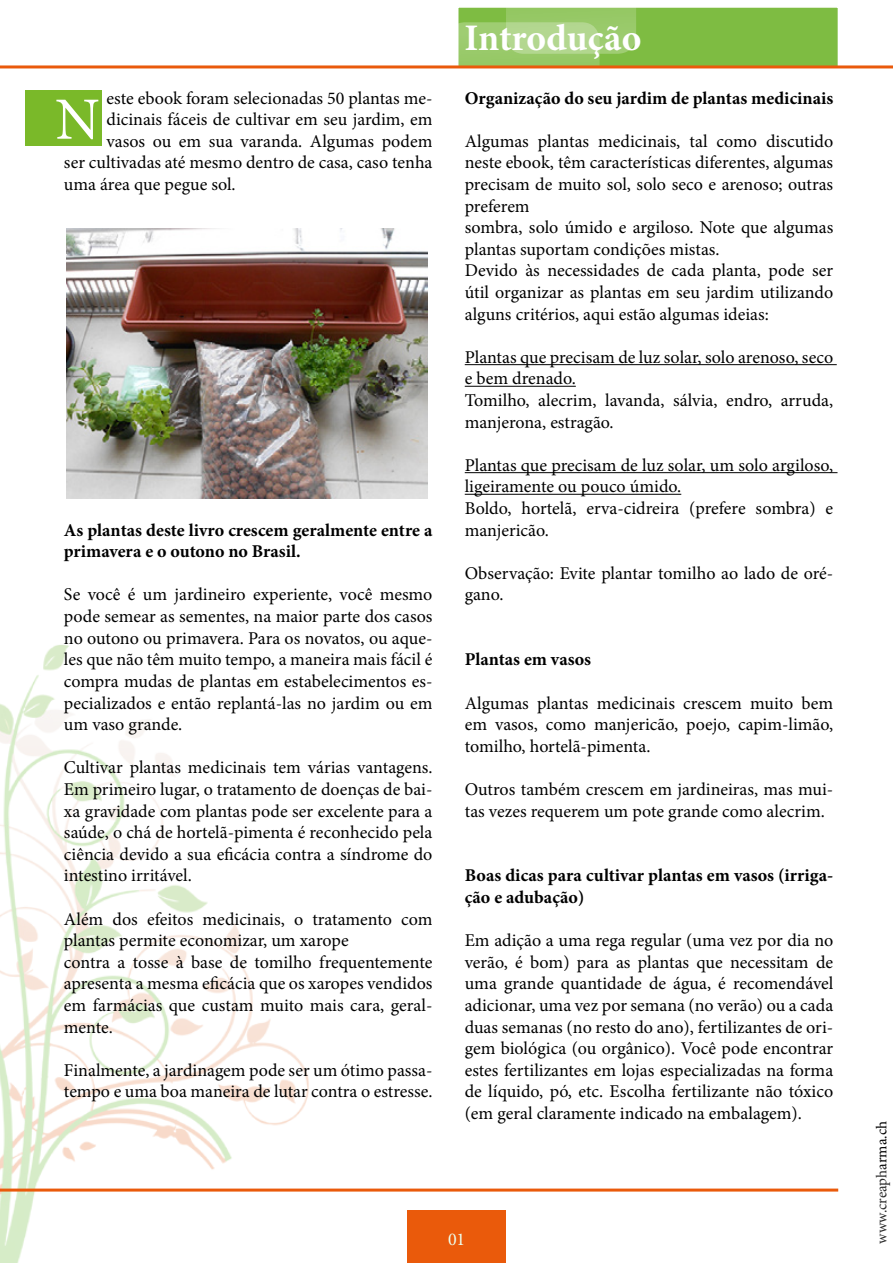
<style>
.page{position:relative;width:893px;height:1263px;background:#fff}
.page>*{position:absolute;margin:0;border:0;box-sizing:border-box;transform-origin:0 0}
.t1{font:60px "Minion Pro";color:#fff}
.t2{font:700 37.5px "Minion Pro";letter-spacing:-.005em;color:#fff}
.t3{font:18px/21.6px "Minion Pro";color:#000}
.t4{font:700 18px/21.6px "Minion Pro";color:#000}
.t5{font:18px "Minion Pro";color:#ecffee}
.t6{font:15px "Minion Pro";letter-spacing:-.005em;color:#000}
</style>
<div class="page">
<img style="left:0;top:645px;width:342px;height:618px">
<div style="left:457px;top:6px;width:382px;height:62px;background:#7ebc42;border:2px solid #fff"></div>
<hr style="left:0;top:1188px;width:838px;height:3px;background:#ea5a0b">
<svg style="left:506px;top:6px;width:130px;height:48px;background:#9ecc71"></svg>
<svg style="left:446px;top:22px;width:154px;height:120px"></svg>
<hr style="left:465px;top:364px;width:372px;height:1px;background:#000">
<hr style="left:465px;top:386px;width:111px;height:1px;background:#000">
<hr style="left:465px;top:472px;width:372px;height:1px;background:#000">
<hr style="left:465px;top:494px;width:216px;height:1px;background:#000">
<hr style="left:0;top:65px;width:893px;height:3px;background:#ea5a0b">
<div style="left:407px;top:1210px;width:99px;height:53px;background:#ea5a0b"></div>
<div style="left:26px;top:91px;width:76px;height:55px;background:#7ab929"></div>
<img style="left:67px;top:229px;width:360px;height:270px">
<p class="t3" style="left:107px;top:87px;width:327px">este ebook foram selecionadas 50 plantas me-</p>
<p class="t3" style="left:107px;top:109px;width:327px">dicinais fáceis de cultivar em seu jardim, em</p>
<p class="t3" style="left:107px;top:130px;width:327px">vasos ou em sua varanda. Algumas podem</p>
<p class="t3" style="left:64px;top:152px;width:370px">ser cultivadas até mesmo dentro de casa, caso tenha</p>
<p class="t3" style="left:64px;top:174px;width:173px">uma área que pegue sol.</p>
<h1 class="t1" style="left:55px;top:79px;width:46px">N</h1>
<p class="t4" style="left:64px;top:519px;width:370px">As plantas deste livro crescem geralmente entre a primavera e o outono no Brasil.</p>
<p class="t3" style="left:64px;top:584px;width:370px;text-align:justify">Se você é um jardineiro experiente, você mesmo pode semear as sementes, na maior parte dos casos no outono ou primavera. Para os novatos, ou aque&shy;les que não têm muito tempo, a maneira mais fácil é compra mudas de plantas em estabelecimentos es&shy;pecializados e então replantá-las no jardim ou em um vaso grande.</p>
<p class="t3" style="left:64px;top:757px;width:370px;text-align:justify">Cultivar plantas medicinais tem várias vantagens.<br>Em primeiro lugar, o tratamento de doenças de bai&shy;xa gravidade com plantas pode ser excelente para a saúde, o chá de hortelã-pimenta é reconhecido pela ciência devido a sua eficácia contra a síndrome do intestino irritável.</p>
<p class="t3" style="left:64px;top:908px;width:370px">Além dos efeitos medicinais, o tratamento com plantas permite economizar, um xarope<br>contra a tosse à base de tomilho frequentemente apresenta a mesma eficácia que os xaropes vendidos em farmácias que custam muito mais cara, geral&shy;mente.</p>
<p class="t3" style="left:64px;top:1059px;width:370px">Finalmente, a jardinagem pode ser um ótimo passa&shy;tempo e uma boa maneira de lutar contra o estresse.</p>
<h2 class="t2" style="left:465px;top:11px;width:178px">Introdução</h2>
<p class="t4" style="left:465px;top:87px;width:370px">Organização do seu jardim de plantas medicinais</p>
<p class="t3" style="left:465px;top:130px;width:370px">Algumas plantas medicinais, tal como discutido neste ebook, têm características diferentes, algumas precisam de muito sol, solo seco e arenoso; outras preferem<br>sombra, solo úmido e argiloso. Note que algumas plantas suportam condições mistas.<br>Devido às necessidades de cada planta, pode ser útil organizar as plantas em seu jardim utilizando alguns critérios, aqui estão algumas ideias:</p>
<p class="t3" style="left:465px;top:346px;width:370px">Plantas que precisam de luz solar, solo arenoso, seco e bem drenado.<br>Tomilho, alecrim, lavanda, sálvia, endro, arruda, manjerona, estragão.</p>
<p class="t3" style="left:465px;top:454px;width:370px">Plantas que precisam de luz solar, um solo argiloso, ligeiramente ou pouco úmido.<br>Boldo, hortelã, erva-cidreira (prefere sombra) e manjericão.</p>
<p class="t3" style="left:465px;top:562px;width:370px">Observação: Evite plantar tomilho ao lado de oré&shy;gano.</p>
<p class="t4" style="left:465px;top:648px;width:128px">Plantas em vasos</p>
<p class="t3" style="left:465px;top:692px;width:370px;text-align:justify">Algumas plantas medicinais crescem muito bem em vasos, como manjericão, poejo, capim-limão, tomilho, hortelã-pimenta.</p>
<p class="t3" style="left:465px;top:778px;width:370px">Outros também crescem em jardineiras, mas mui&shy;tas vezes requerem um pote grande como alecrim.</p>
<p class="t4" style="left:465px;top:864px;width:370px">Boas dicas para cultivar plantas em vasos (irriga&shy;ção e adubação)</p>
<p class="t3" style="left:465px;top:930px;width:370px;text-align:justify">Em adição a uma rega regular (uma vez por dia no verão, é bom) para as plantas que necessitam de uma grande quantidade de água, é recomendável adicionar, uma vez por semana (no verão) ou a cada duas semanas (no resto do ano), fertilizantes de ori&shy;gem biológica (ou orgânico). Você pode encontrar estes fertilizantes em lojas especializadas na forma de líquido, pó, etc. Escolha fertilizante não tóxico (em geral claramente indicado na embalagem).</p>
<p class="t5" style="left:448px;top:1227px;width:19px">01</p>
<p class="t6" style="left:872px;top:1243px;width:124px;rotate:-90deg">www.creapharma.ch</p>
</div>
